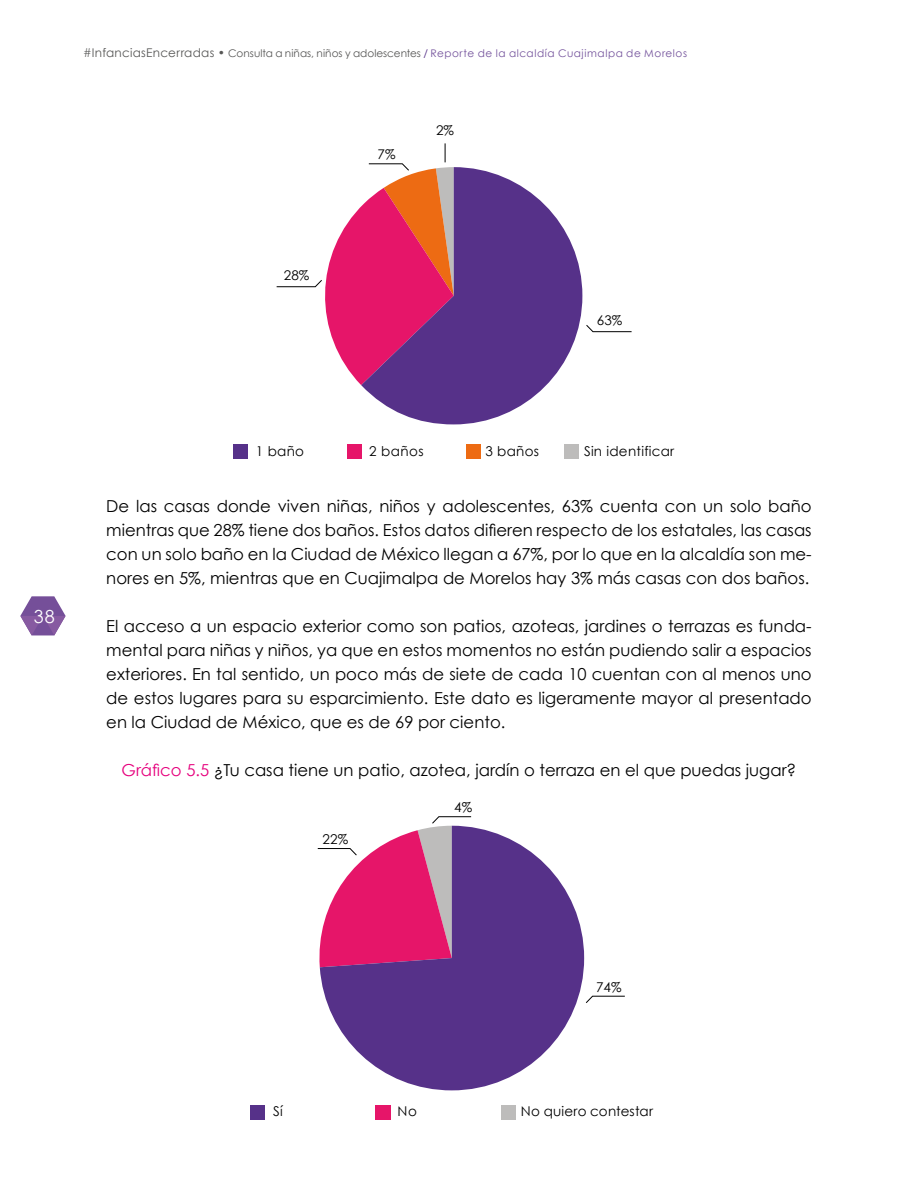
<style>
.page{position:relative;width:918px;height:1188px;background:#fff}
.page>*{position:absolute;margin:0;border:0;box-sizing:border-box;transform-origin:0 0}
.t1{font:18px "Century Gothic";color:#fff}
.t2{font:16.5px/24px "Century Gothic";color:#000;text-align:justify}
.t3{font:13.5px "Century Gothic";letter-spacing:.02em;color:#000}
.t4{font:13.35px "Century Gothic";color:#000}
.t5{font:10.5px "Century Gothic";letter-spacing:.03em;color:#74539c}
.s1{font-size:12px;color:#575756}
.s2{color:#575756}
.s3{color:#563188}
.s4{color:#e6007d}
</style>
<div class="page">
<svg style="left:20px;top:596px;width:46px;height:39px"></svg>
<div style="left:233px;top:444px;width:15px;height:15px;background:#563189"></div>
<div style="left:347px;top:444px;width:15px;height:15px;background:#e61569"></div>
<div style="left:466px;top:444px;width:15px;height:15px;background:#ed6b13"></div>
<div style="left:564px;top:444px;width:15px;height:15px;background:#bdbcbb"></div>
<svg style="left:361px;top:167px;width:221px;height:257px;fill:#563189"></svg>
<svg style="left:586px;top:325px;width:46px;height:7px"></svg>
<svg style="left:276px;top:143px;width:178px;height:242px"></svg>
<div style="left:250px;top:1105px;width:15px;height:15px;background:#563189"></div>
<div style="left:376px;top:1105px;width:15px;height:15px;background:#e61569"></div>
<div style="left:501px;top:1105px;width:15px;height:15px;background:#bdbcbb"></div>
<svg style="left:320px;top:827px;width:264px;height:263px;fill:#563189"></svg>
<svg style="left:586px;top:996px;width:39px;height:7px"></svg>
<svg style="left:317px;top:816px;width:155px;height:151px"></svg>
<p class="t5" style="left:83px;top:46px;width:605px"><span class="s1">#InfanciasEncerradas •</span> <span class="s2">Consulta a niñas, niños y adolescentes</span> <span class="s3">/</span> Reporte de la alcaldía Cuajimalpa de Morelos</p>
<p class="t4" style="left:284px;top:267px;width:27px">28%</p>
<p class="t4" style="left:378px;top:146px;width:19px">7%</p>
<p class="t4" style="left:436px;top:122px;width:19px">2%</p>
<p class="t4" style="left:597px;top:312px;width:27px">63%</p>
<p class="t1" style="left:34px;top:605px;width:22px">38</p>
<p class="t3" style="left:256px;top:443px;width:50px">1 baño</p>
<p class="t3" style="left:369px;top:443px;width:56px">2 baños</p>
<p class="t3" style="left:486px;top:443px;width:55px">3 baños</p>
<p class="t3" style="left:584px;top:443px;width:92px">Sin identificar</p>
<p class="t2" style="left:106px;top:493px;width:707px">De las casas donde viven niñas, niños y adolescentes, 63% cuenta con un solo baño mientras que 28% tiene dos baños. Estos datos difieren respecto de los estatales, las casas con un solo baño en la Ciudad de México llegan a 67%, por lo que en la alcaldía son me&shy;nores en 5%, mientras que en Cuajimalpa de Morelos hay 3% más casas con dos baños.</p>
<p class="t2" style="left:106px;top:613px;width:707px">El acceso a un espacio exterior como son patios, azoteas, jardines o terrazas es funda&shy;mental para niñas y niños, ya que en estos momentos no están pudiendo salir a espacios exteriores. En tal sentido, un poco más de siete de cada 10 cuentan con al menos uno de estos lugares para su esparcimiento. Este dato es ligeramente mayor al presentado en la Ciudad de México, que es de 69 por ciento.</p>
<p class="t2" style="left:122px;top:757px;width:676px"><span class="s4">Gráfico 5.5</span> ¿Tu casa tiene un patio, azotea, jardín o terraza en el que puedas jugar?</p>
<p class="t3" style="left:323px;top:830px;width:27px">22%</p>
<p class="t3" style="left:454px;top:799px;width:20px">4%</p>
<p class="t3" style="left:596px;top:979px;width:27px">74%</p>
<p class="t3" style="left:273px;top:1103px;width:11px">Sí</p>
<p class="t3" style="left:398px;top:1103px;width:21px">No</p>
<p class="t3" style="left:521px;top:1103px;width:134px">No quiero contestar</p>
</div>
